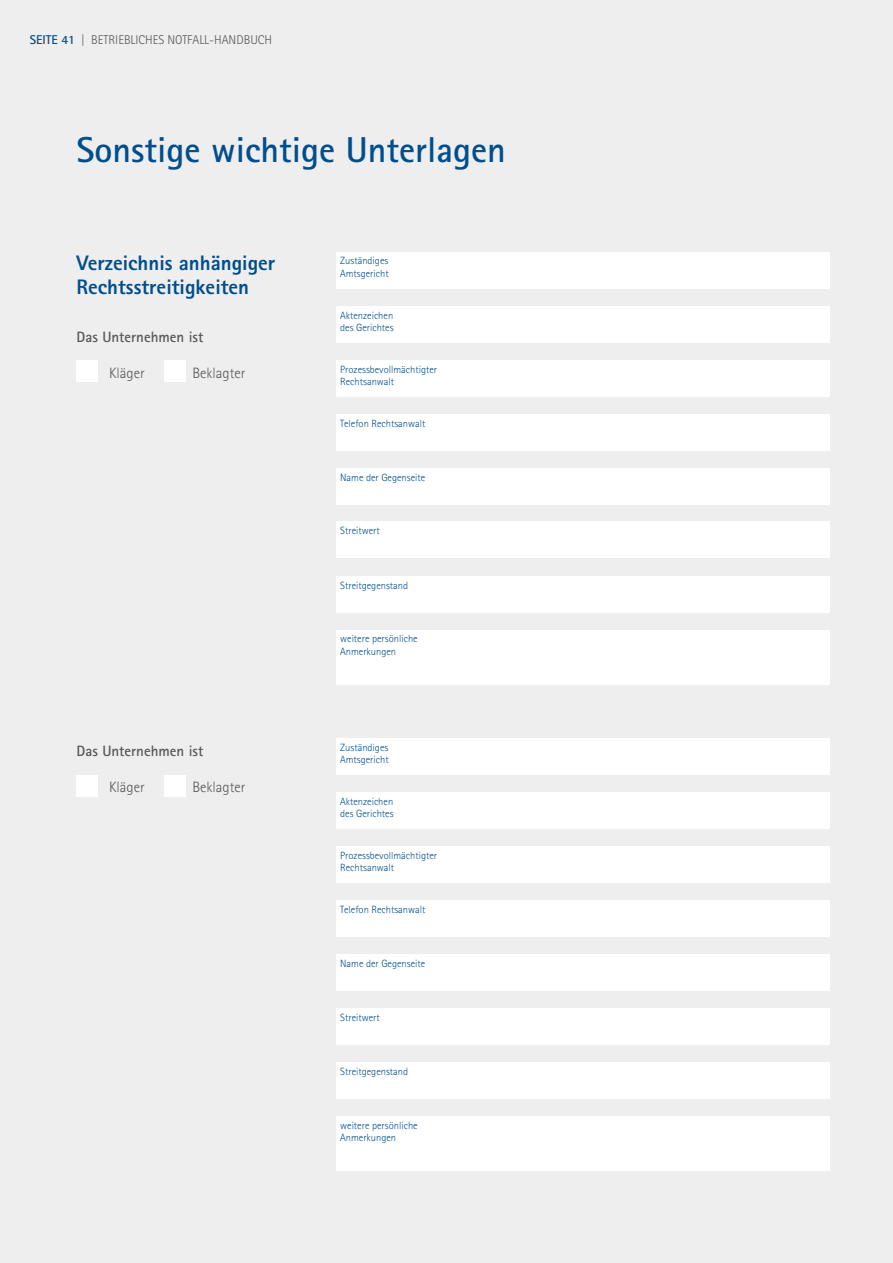
<style>
.page{position:relative;width:893px;height:1263px;background:#eee}
.page>*{position:absolute;margin:0;border:0;box-sizing:border-box;transform-origin:0 0}
.t1{font:700 36px "Rotis Sans Serif";color:#004e8d}
.t2{font:800 21px/24px "Rotis Sans Serif";color:#004e8d}
.t3{font:700 15px "Rotis Sans Serif";color:#575756}
.t4{font:300 15px "Rotis Sans Serif";color:#575756}
.t5{font:300 12.75px "Rotis Sans Serif";color:#575756}
.t6{font:300 10.5px/12.6px "Rotis Sans Serif";color:#004e8d}
.s1{font-weight:700;color:#004e8d}
</style>
<div class="page">
<div style="left:336px;top:252px;width:493px;height:36px;background:#fff"></div>
<div style="left:336px;top:738px;width:493px;height:36px;background:#fff"></div>
<div style="left:336px;top:360px;width:493px;height:36px;background:#fff"></div>
<div style="left:336px;top:846px;width:493px;height:36px;background:#fff"></div>
<div style="left:336px;top:306px;width:493px;height:36px;background:#fff"></div>
<div style="left:336px;top:792px;width:493px;height:36px;background:#fff"></div>
<div style="left:336px;top:414px;width:493px;height:36px;background:#fff"></div>
<div style="left:336px;top:900px;width:493px;height:37px;background:#fff"></div>
<div style="left:336px;top:468px;width:493px;height:36px;background:#fff"></div>
<div style="left:336px;top:954px;width:493px;height:37px;background:#fff"></div>
<div style="left:336px;top:522px;width:493px;height:36px;background:#fff"></div>
<div style="left:336px;top:1008px;width:493px;height:36px;background:#fff"></div>
<div style="left:336px;top:576px;width:493px;height:36px;background:#fff"></div>
<div style="left:336px;top:1063px;width:493px;height:36px;background:#fff"></div>
<div style="left:336px;top:630px;width:493px;height:54px;background:#fff"></div>
<div style="left:336px;top:1116px;width:493px;height:54px;background:#fff"></div>
<div style="left:77px;top:360px;width:21px;height:21px;background:#fff"></div>
<div style="left:77px;top:776px;width:21px;height:21px;background:#fff"></div>
<div style="left:165px;top:360px;width:21px;height:21px;background:#fff"></div>
<div style="left:165px;top:776px;width:21px;height:21px;background:#fff"></div>
<p class="t5" style="left:30px;top:32px;width:123px"><span class="s1">SEITE 41</span> | Betriebli ches</p>
<p class="t5" style="left:167px;top:32px;width:104px">Notfall-Han dbuch</p>
<h1 class="t1" style="left:77px;top:127px;width:431px">Sonstige wichtige Unterlagen</h1>
<h2 class="t2" style="left:77px;top:251px;width:200px">Verzeichnis anhängiger<br>Rechtsstreitigkeiten</h2>
<p class="t6" style="left:340px;top:254px;width:50px">Zuständiges<br>Amtsgericht</p>
<h3 class="t3" style="left:77px;top:327px;width:128px">Das Unternehmen ist</h3>
<h3 class="t4" style="left:109px;top:364px;width:37px">Kläger</h3>
<h3 class="t4" style="left:192px;top:364px;width:55px">Beklagter</h3>
<h3 class="t3" style="left:77px;top:741px;width:128px">Das Unternehmen ist</h3>
<h3 class="t4" style="left:109px;top:778px;width:37px">Kläger</h3>
<h3 class="t4" style="left:192px;top:778px;width:55px">Beklagter</h3>
<p class="t6" style="left:340px;top:309px;width:55px">Aktenzeichen des Gerichtes</p>
<p class="t6" style="left:340px;top:363px;width:98px">Prozessbevollmächtigter<br>Rechtsanwalt</p>
<p class="t6" style="left:340px;top:417px;width:87px">Telefon Rechtsanwalt</p>
<p class="t6" style="left:340px;top:471px;width:87px">Name der Gegenseite</p>
<p class="t6" style="left:340px;top:524px;width:41px">Streitwert</p>
<p class="t6" style="left:340px;top:579px;width:70px">Streitgegenstand</p>
<p class="t6" style="left:340px;top:632px;width:79px">weitere persönliche<br>Anmerkungen</p>
<p class="t6" style="left:340px;top:741px;width:50px">Zuständiges<br>Amtsgericht</p>
<p class="t6" style="left:340px;top:795px;width:55px">Aktenzeichen des Gerichtes</p>
<p class="t6" style="left:340px;top:849px;width:98px">Prozessbevollmächtigter<br>Rechtsanwalt</p>
<p class="t6" style="left:340px;top:903px;width:87px">Telefon Rechtsanwalt</p>
<p class="t6" style="left:340px;top:957px;width:87px">Name der Gegenseite</p>
<p class="t6" style="left:340px;top:1011px;width:41px">Streitwert</p>
<p class="t6" style="left:340px;top:1065px;width:70px">Streitgegenstand</p>
<p class="t6" style="left:340px;top:1119px;width:79px">weitere persönliche<br>Anmerkungen</p>
</div>
